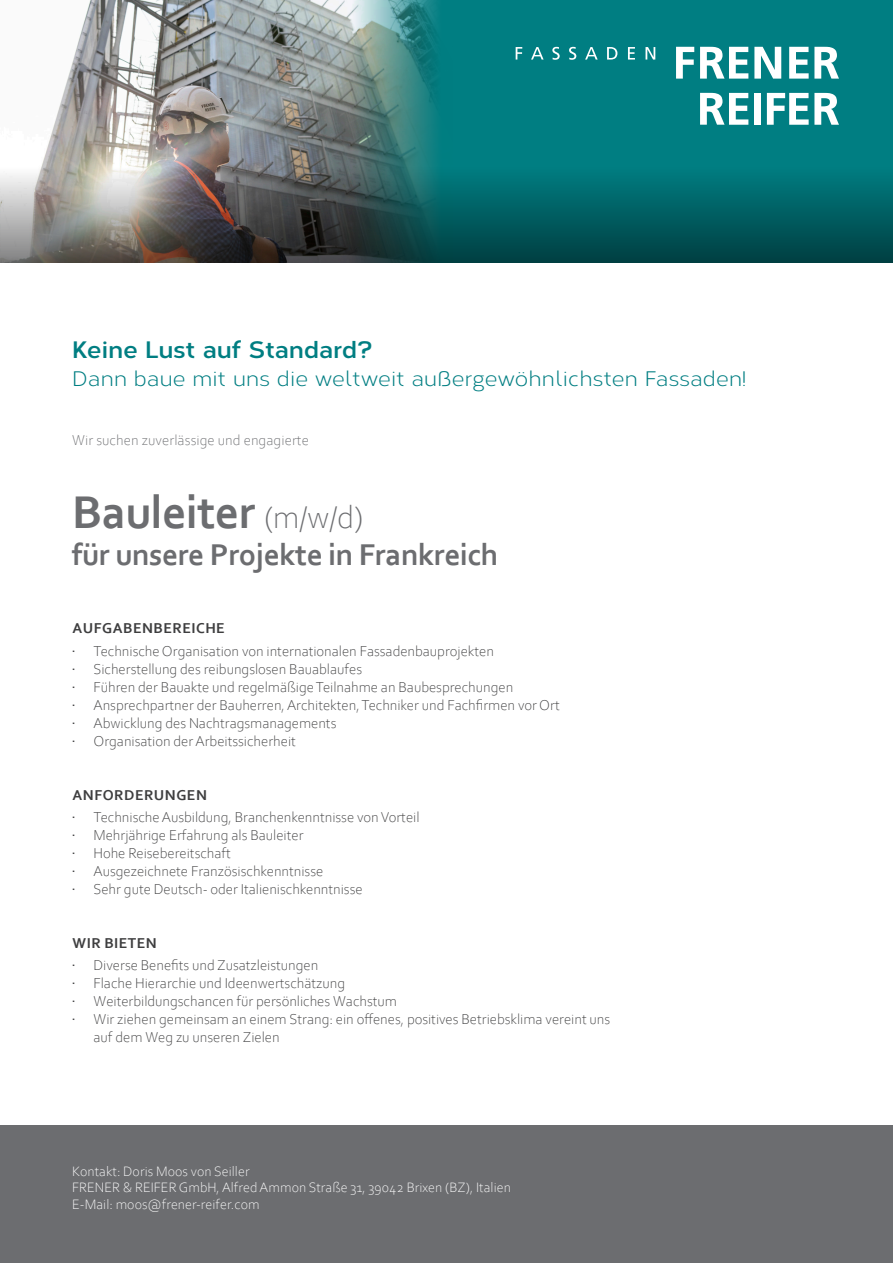
<style>
.page{position:relative;width:893px;height:1263px;background:#fff}
.page>*{position:absolute;margin:0;border:0;box-sizing:border-box;transform-origin:0 0}
.t1{font:700 48px "Corbel";letter-spacing:-.015em;color:#6c6d70}
.t2{font:700 31.5px "Corbel";letter-spacing:-.015em;color:#6c6d70}
.t3{font:700 23.7px "Corbert";letter-spacing:.015em;color:#007e82}
.t4{font:21px "Corbert";letter-spacing:.015em;color:#007e82}
.t5{font:300 15px/18px "Corbel";letter-spacing:-.005em;color:#3e3e3f}
.t6{font:700 15px "Corbel";letter-spacing:.035em;color:#3e3e3f}
.t7{font:300 15px "Corbel";letter-spacing:.005em;color:#6c6d70}
.t8{font:300 14.25px/16.5px "Corbel";letter-spacing:.005em;color:#fff}
.s1{font-weight:300;font-size:33px}
.s2{font-family:"Agfa Rotis Sans Serif";font-weight:400}
</style>
<div class="page">
<div style="left:0;top:1125px;width:893px;height:138px;background:#6c6d70"></div>
<div style="left:300px;top:0;width:593px;height:263px;background:#007e82"></div>
<img style="left:42px;top:0;width:395px;height:163px">
<img style="left:0;top:163px;width:893px;height:100px">
<svg style="left:516px;top:47px;width:139px;height:13px"></svg>
<svg style="left:676px;top:47px;width:18px;height:32px"></svg>
<svg style="left:700px;top:47px;width:48px;height:32px"></svg>
<svg style="left:754px;top:47px;width:27px;height:32px"></svg>
<svg style="left:789px;top:47px;width:50px;height:32px"></svg>
<svg style="left:700px;top:93px;width:48px;height:32px"></svg>
<div style="left:754px;top:93px;width:7px;height:32px;background:#fff"></div>
<svg style="left:767px;top:93px;width:72px;height:32px"></svg>
<p class="t3" style="left:72px;top:331px;width:301px">Keine Lust auf Standard?</p>
<p class="t4" style="left:72px;top:363px;width:675px">Dann baue mit uns die weltweit außergewöhnlichsten Fassaden!</p>
<p class="t7" style="left:72px;top:430px;width:238px">Wir suchen zuverlässige und engagierte</p>
<p class="t1" style="left:72px;top:482px;width:293px">Bauleiter <span class="s1">(m/w/d)</span></p>
<p class="t2" style="left:72px;top:535px;width:428px">für unsere Projekte in Frankreich</p>
<p class="t6" style="left:73px;top:619px;width:154px">AUFGABENBEREICHE</p>
<p class="t5" style="left:72px;top:641px;width:423px"><span class="s2">·</span> Technische Organisation von internationalen Fassadenbauprojekten</p>
<p class="t5" style="left:72px;top:659px;width:291px"><span class="s2">·</span> Sicherstellung des reibungslosen Bauablaufes</p>
<p class="t5" style="left:72px;top:677px;width:443px"><span class="s2">·</span> Führen der Bauakte und regelmäßige Teilnahme an Baubesprechungen</p>
<p class="t5" style="left:72px;top:695px;width:489px"><span class="s2">·</span> Ansprechpartner der Bauherren, Architekten, Techniker und Fachfirmen vor Ort</p>
<p class="t5" style="left:72px;top:713px;width:266px"><span class="s2">·</span> Abwicklung des Nachtragsmanagements</p>
<p class="t5" style="left:72px;top:731px;width:225px"><span class="s2">·</span> Organisation der Arbeitssicherheit</p>
<p class="t6" style="left:73px;top:785px;width:136px">ANFORDERUNGEN</p>
<p class="t5" style="left:72px;top:807px;width:349px"><span class="s2">·</span> Technische Ausbildung, Branchenkenntnisse von Vorteil</p>
<p class="t5" style="left:72px;top:825px;width:233px"><span class="s2">·</span> Mehrjährige Erfahrung als Bauleiter</p>
<p class="t5" style="left:72px;top:843px;width:160px"><span class="s2">·</span> Hohe Reisebereitschaft</p>
<p class="t5" style="left:72px;top:861px;width:253px"><span class="s2">·</span> Ausgezeichnete Französischkenntnisse</p>
<p class="t5" style="left:72px;top:879px;width:292px"><span class="s2">·</span> Sehr gute Deutsch- oder Italienischkenntnisse</p>
<p class="t6" style="left:73px;top:934px;width:86px">WIR BIETEN</p>
<p class="t5" style="left:72px;top:956px;width:248px"><span class="s2">·</span> Diverse Benefits und Zusatzleistungen</p>
<p class="t5" style="left:72px;top:974px;width:274px"><span class="s2">·</span> Flache Hierarchie und Ideenwertschätzung</p>
<p class="t5" style="left:72px;top:992px;width:326px"><span class="s2">·</span> Weiterbildungschancen für persönliches Wachstum</p>
<p class="t5" style="left:94px;top:1010px;width:518px;text-indent:-21px"><span class="s2">·</span> Wir ziehen gemeinsam an einem Strang: ein offenes, positives Betriebsklima vereint uns auf dem Weg zu unseren Zielen</p>
<p class="t8" style="left:72px;top:1162px;width:440px">Kontakt: Doris Moos von Seiller<br>FRENER &amp; REIFER GmbH, Alfred Ammon Straße 31, 39042 Brixen (BZ), Italien<br>E-Mail: moos@frener-reifer.com</p>
</div>
